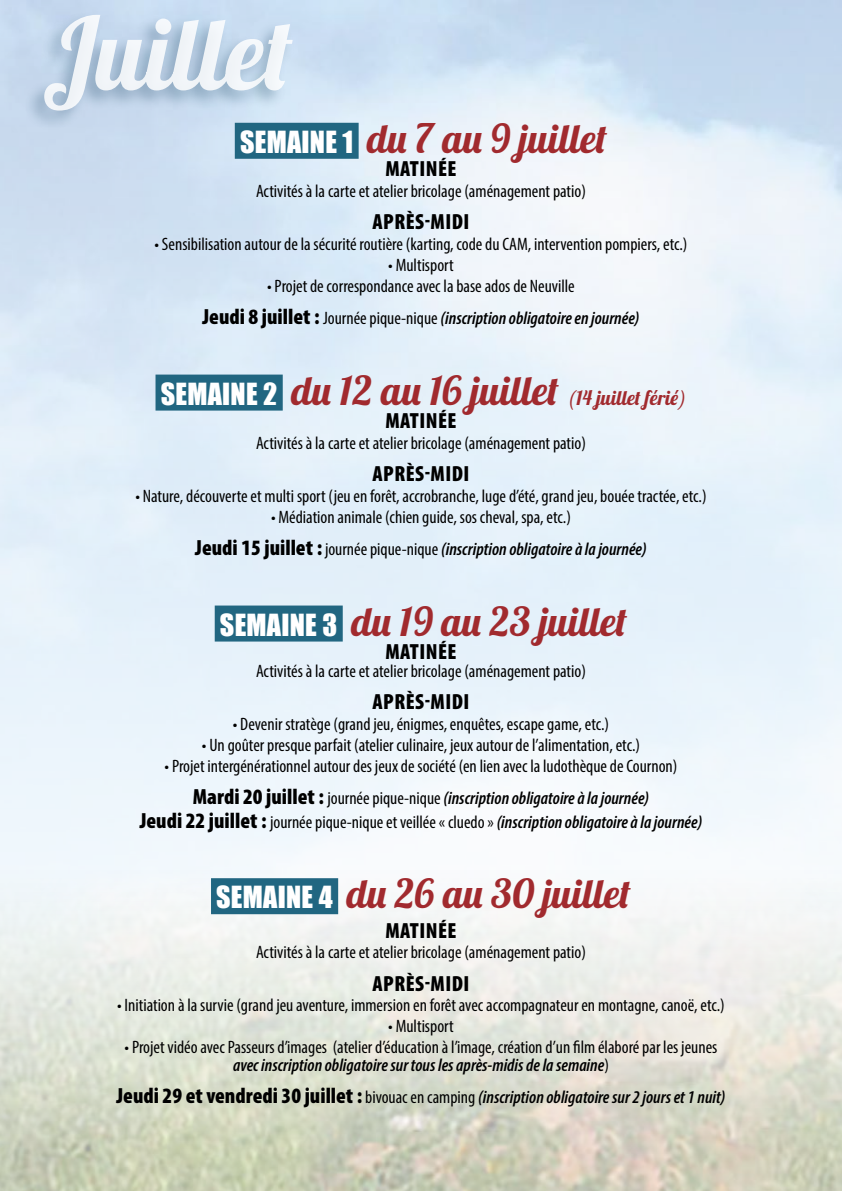
<style>
.page{position:relative;width:842px;height:1191px;background:#fff}
.page>*{position:absolute;margin:0;border:0;box-sizing:border-box;transform-origin:0 0}
.t1{font:40px "Lobster 1.4";color:#a12a2e}
.t2{font:900 condensed 22px "Myriad Pro";letter-spacing:.02em;color:#000}
.t3{font:20px "Lobster 1.4";color:#a12a2e}
.t4{font:condensed 18px/32.2px "Myriad Pro";color:#000;text-align:center}
.t5{font:italic 600 condensed 18px "Myriad Pro";color:#000}
.s1{font-family:"Impact";font-size:28px;color:#fff}
.s2{font-weight:900;font-size:22px}
.s3{font-weight:600;font-style:italic}
.s4{font-size:40px}
.s5{font-weight:900;font-style:normal;font-size:22px}
.s6{font-weight:400;font-style:normal}
</style>
<div class="page">
<div style="left:24px;top:11px;width:272px;height:119px;background:#003050;opacity:.28"></div>
<svg style="left:44px;top:15px;width:249px;height:96px"></svg>
<div style="left:235px;top:123px;width:124px;height:36px;background:#216681"></div>
<div style="left:156px;top:374px;width:127px;height:36px;background:#216681"></div>
<div style="left:215px;top:605px;width:128px;height:36px;background:#216681"></div>
<div style="left:211px;top:878px;width:127px;height:36px;background:#216681"></div>
<h1 class="t1" style="left:240px;top:113px;width:369px"><span class="s1">SEMAINE 1</span> du 7 au 9 juillet</h1>
<p class="t2" style="left:385px;top:155px;width:73px">MATINÉE</p>
<p class="t4" style="left:256px;top:175px;width:331px">Activités à la carte et atelier bricolage (aménagement patio)</p>
<p class="t2" style="left:373px;top:208px;width:98px">APRÈS-MIDI</p>
<p class="t4" style="left:154px;top:228px;width:534px">• Sensibilisation autour de la sécurité routière (karting, code du CAM, intervention pompiers, etc.)</p>
<p class="t4" style="left:388px;top:249px;width:67px">• Multisport</p>
<p class="t4" style="left:202px;top:270px;width:439px">• Projet de correspondance avec la base ados de Neuville<br><span class="s2">Jeudi 8 juillet :</span> Journée pique-nique <span class="s3">(inscription obligatoire en journée)</span></p>
<p class="t3" style="left:161px;top:384px;width:527px"><span class="s1">SEMAINE 2</span> <span class="s4">du 12 au 16 juillet</span> (14 juillet férié)</p>
<p class="t2" style="left:385px;top:407px;width:73px">MATINÉE</p>
<p class="t4" style="left:256px;top:427px;width:331px">Activités à la carte et atelier bricolage (aménagement patio)</p>
<p class="t2" style="left:373px;top:460px;width:98px">APRÈS-MIDI</p>
<p class="t4" style="left:135px;top:480px;width:573px">• Nature, découverte et multi sport (jeu en forêt, accrobranche, luge d’été, grand jeu, bouée tractée, etc.)</p>
<p class="t4" style="left:195px;top:501px;width:453px">• Médiation animale (chien guide, sos cheval, spa, etc.)<br><span class="s2">Jeudi 15 juillet :</span> journée pique-nique <span class="s3">(inscription obligatoire à la journée)</span></p>
<h1 class="t1" style="left:220px;top:595px;width:409px"><span class="s1">SEMAINE 3</span> du 19 au 23 juillet</h1>
<p class="t2" style="left:385px;top:638px;width:73px">MATINÉE</p>
<p class="t4" style="left:256px;top:655px;width:331px">Activités à la carte et atelier bricolage (aménagement patio)</p>
<p class="t2" style="left:373px;top:688px;width:98px">APRÈS-MIDI</p>
<p class="t4" style="left:233px;top:708px;width:378px">• Devenir stratège (grand jeu, énigmes, enquêtes, escape game, etc.)</p>
<p class="t4" style="left:202px;top:729px;width:440px">• Un goûter presque parfait (atelier culinaire, jeux autour de l’alimentation, etc.)</p>
<p class="t4" style="left:165px;top:749px;width:514px">• Projet intergénérationnel autour des jeux de société (en lien avec la ludothèque de Cournon)<br><span class="s2">Mardi 20 juillet :</span> journée pique-nique <span class="s3">(inscription obligatoire à la journée)</span></p>
<p class="t4" style="left:140px;top:805px;width:564px"><span class="s2">Jeudi 22 juillet :</span> journée pique-nique et veillée « cluedo » <span class="s3">(inscription obligatoire à la journée)</span></p>
<h1 class="t1" style="left:216px;top:868px;width:416px"><span class="s1">SEMAINE 4</span> du 26 au 30 juillet</h1>
<p class="t2" style="left:385px;top:916px;width:73px">MATINÉE</p>
<p class="t4" style="left:256px;top:936px;width:331px">Activités à la carte et atelier bricolage (aménagement patio)</p>
<p class="t2" style="left:373px;top:969px;width:98px">APRÈS-MIDI</p>
<p class="t4" style="left:117px;top:989px;width:609px">• Initiation à la survie (grand jeu aventure, immersion en forêt avec accompagnateur en montagne, canoë, etc.)</p>
<p class="t4" style="left:388px;top:1010px;width:67px">• Multisport</p>
<p class="t4" style="left:125px;top:1038px;width:594px;line-height:18px">• Projet vidéo avec Passeurs d’images (atelier d’éducation à l’image, création d’un film élaboré par les jeunes <span class="s3">avec inscription obligatoire sur tous les après-midis de la semaine</span>)</p>
<p class="t5" style="left:116px;top:1086px;width:610px"><span class="s5">Jeudi 29 et vendredi 30 juillet :</span> <span class="s6">bivouac en camping</span> (inscription obligatoire sur 2 jours et 1 nuit)</p>
</div>
